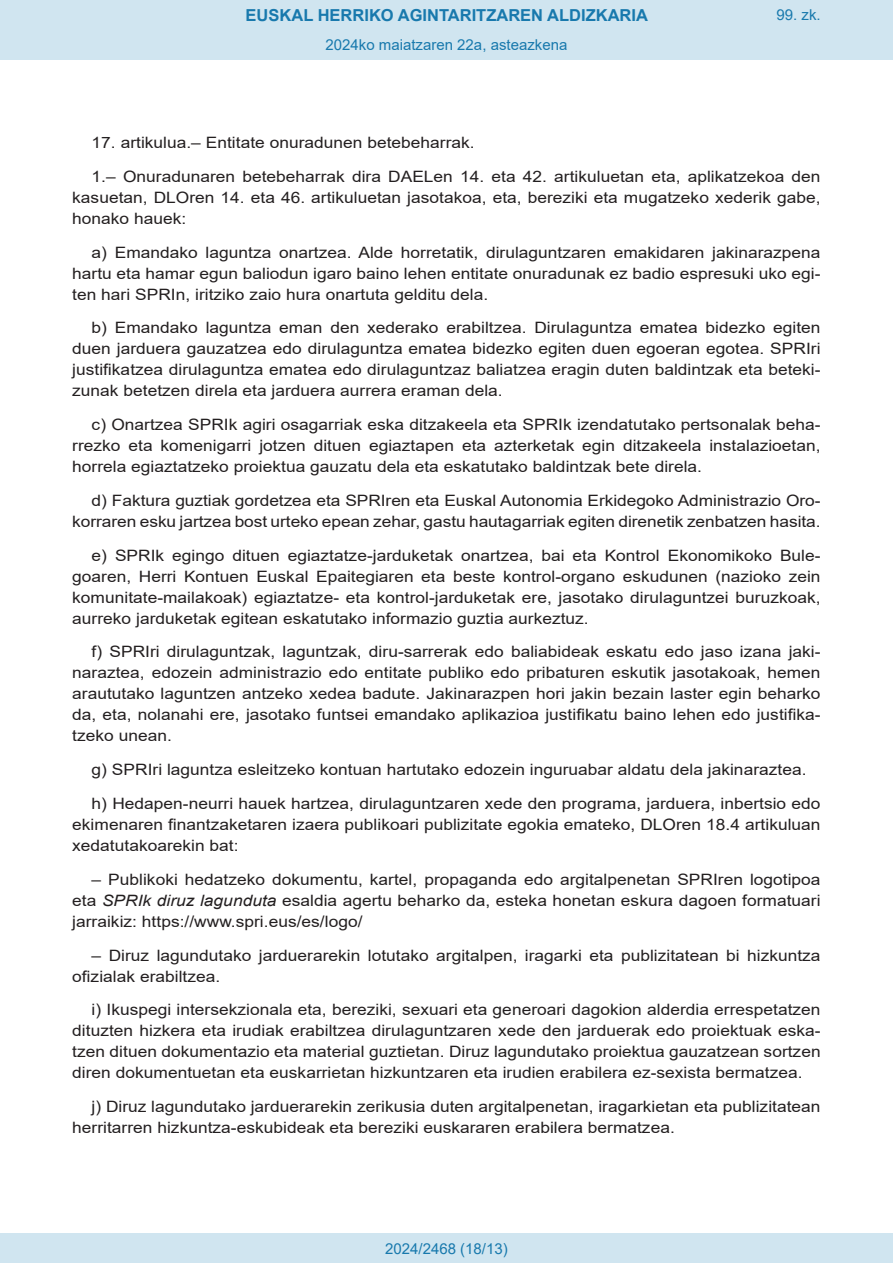
<style>
.page{position:relative;width:893px;height:1263px;background:#fff}
.page>*{position:absolute;margin:0;border:0;box-sizing:border-box;transform-origin:0 0}
.t1{font:700 16.5px "Arial";color:#1879ad}
.BOPVDetalle{font:15.6px/21px "Arial";color:#231f20;text-align:justify;scale:1.11 1}
.Paginacion_Centro{font:15px "Arial";color:#1879ad}
.s1{font-style:italic}
</style>
<div class="page">
<div style="left:0;top:0;width:893px;height:60px;background:#d0e5f0"></div>
<div style="left:0;top:1233px;width:893px;height:30px;background:#d0e5f0"></div>
<p class="t1" style="left:246px;top:3px;width:404px">EUSKAL HERRIKO AGINTARITZAREN ALDIZKARIA</p>
<p class="Paginacion_Centro" style="left:326px;top:35px;width:243px">2024ko maiatzaren 22a, asteazkena</p>
<p class="Paginacion_Centro" style="left:776px;top:5px;width:46px">99. zk.</p>
<p class="BOPVDetalle" style="left:92px;top:132px;width:347px">17. artikulua.– Entitate onuradunen betebeharrak.</p>
<p class="BOPVDetalle" style="left:72px;top:166px;width:676px;text-indent:19px">1.– Onuradunaren betebeharrak dira DAELen 14. eta 42. artikuluetan eta, aplikatzekoa den kasuetan, DLOren 14. eta 46. artikuluetan jasotakoa, eta, bereziki eta mugatzeko xederik gabe, honako hauek:</p>
<p class="BOPVDetalle" style="left:72px;top:242px;width:676px;text-indent:19px">a) Emandako laguntza onartzea. Alde horretatik, dirulaguntzaren emakidaren jakinarazpena hartu eta hamar egun baliodun igaro baino lehen entitate onuradunak ez badio espresuki uko egi&shy;ten hari SPRIn, iritziko zaio hura onartuta gelditu dela.</p>
<p class="BOPVDetalle" style="left:72px;top:317px;width:676px;text-indent:19px">b) Emandako laguntza eman den xederako erabiltzea. Dirulaguntza ematea bidezko egiten duen jarduera gauzatzea edo dirulaguntza ematea bidezko egiten duen egoeran egotea. SPRIri justifikatzea dirulaguntza ematea edo dirulaguntzaz baliatzea eragin duten baldintzak eta beteki&shy;zunak betetzen direla eta jarduera aurrera eraman dela.</p>
<p class="BOPVDetalle" style="left:72px;top:414px;width:676px;text-indent:19px">c) Onartzea SPRIk agiri osagarriak eska ditzakeela eta SPRIk izendatutako pertsonalak beha&shy;rrezko eta komenigarri jotzen dituen egiaztapen eta azterketak egin ditzakeela instalazioetan, horrela egiaztatzeko proiektua gauzatu dela eta eskatutako baldintzak bete direla.</p>
<p class="BOPVDetalle" style="left:72px;top:490px;width:676px;text-align:right">d) Faktura guztiak gordetzea eta SPRIren eta Euskal Autonomia Erkidegoko Administrazio Oro&shy;korraren esku jartzea bost urteko epean zehar, gastu hautagarriak egiten direnetik zenbatzen hasita.</p>
<p class="BOPVDetalle" style="left:72px;top:545px;width:676px;text-indent:19px">e) SPRIk egingo dituen egiaztatze-jarduketak onartzea, bai eta Kontrol Ekonomikoko Bule&shy;goaren, Herri Kontuen Euskal Epaitegiaren eta beste kontrol-organo eskudunen (nazioko zein komunitate-mailakoak) egiaztatze- eta kontrol-jarduketak ere, jasotako dirulaguntzei buruzkoak, aurreko jarduketak egitean eskatutako informazio guztia aurkeztuz.</p>
<p class="BOPVDetalle" style="left:72px;top:641px;width:676px;text-indent:19px">f) SPRIri dirulaguntzak, laguntzak, diru-sarrerak edo baliabideak eskatu edo jaso izana jaki&shy;naraztea, edozein administrazio edo entitate publiko edo pribaturen eskutik jasotakoak, hemen araututako laguntzen antzeko xedea badute. Jakinarazpen hori jakin bezain laster egin beharko da, eta, nolanahi ere, jasotako funtsei emandako aplikazioa justifikatu baino lehen edo justifika&shy;tzeko unean.</p>
<p class="BOPVDetalle" style="left:92px;top:759px;width:645px">g) SPRIri laguntza esleitzeko kontuan hartutako edozein inguruabar aldatu dela jakinaraztea.</p>
<p class="BOPVDetalle" style="left:72px;top:793px;width:676px;text-indent:19px">h) Hedapen-neurri hauek hartzea, dirulaguntzaren xede den programa, jarduera, inbertsio edo ekimenaren finantzaketaren izaera publikoari publizitate egokia emateko, DLOren 18.4 artikuluan xedatutakoarekin bat:</p>
<p class="BOPVDetalle" style="left:72px;top:869px;width:676px;text-indent:19px">– Publikoki hedatzeko dokumentu, kartel, propaganda edo argitalpenetan SPRIren logotipoa eta <span class="s1">SPRIk diruz lagunduta</span> esaldia agertu beharko da, esteka honetan eskura dagoen formatuari jarraikiz: https://www.spri.eus/es/logo/</p>
<p class="BOPVDetalle" style="left:72px;top:944px;width:676px;text-indent:19px">– Diruz lagundutako jarduerarekin lotutako argitalpen, iragarki eta publizitatean bi hizkuntza ofizialak erabiltzea.</p>
<p class="BOPVDetalle" style="left:72px;top:999px;width:676px;text-indent:19px">i) Ikuspegi intersekzionala eta, bereziki, sexuari eta generoari dagokion alderdia errespetatzen dituzten hizkera eta irudiak erabiltzea dirulaguntzaren xede den jarduerak edo proiektuak eska&shy;tzen dituen dokumentazio eta material guztietan. Diruz lagundutako proiektua gauzatzean sortzen diren dokumentuetan eta euskarrietan hizkuntzaren eta irudien erabilera ez-sexista bermatzea.</p>
<p class="BOPVDetalle" style="left:72px;top:1096px;width:676px;text-indent:19px">j) Diruz lagundutako jarduerarekin zerikusia duten argitalpenetan, iragarkietan eta publizitatean herritarren hizkuntza-eskubideak eta bereziki euskararen erabilera bermatzea.</p>
<p class="Paginacion_Centro" style="left:385px;top:1238px;width:124px">2024/2468 (18/13)</p>
</div>
